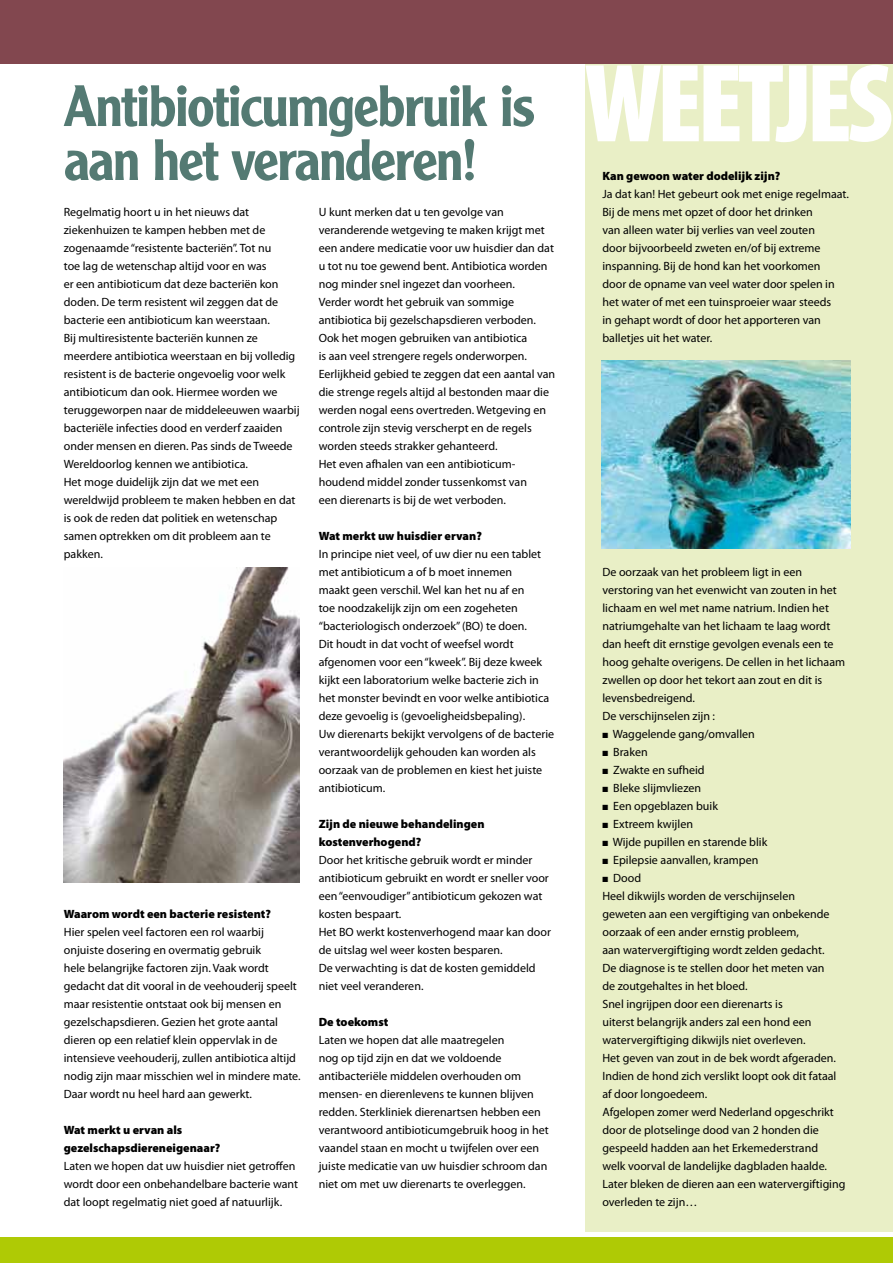
<style>
.page{position:relative;width:893px;height:1263px;background:#fff}
.page>*{position:absolute;margin:0;border:0;box-sizing:border-box;transform-origin:0 0}
.t1{font:900 condensed 112.5px "Myriad Pro";color:#fff}
.t2{font:500 57px/54px "Clearface Gothic LT Std";letter-spacing:-.03em;color:#547a73}
.t3{font:12px/18px "Myriad Pro";color:#000}
.t4{font:900 12px/18px "Myriad Pro";color:#000}
</style>
<div class="page">
<div style="left:585px;top:54px;width:308px;height:1177px;background:#e9efc6"></div>
<div style="left:0;top:0;width:893px;height:64px;background:#82474f"></div>
<div style="left:0;top:1237px;width:893px;height:26px;background:#afca05"></div>
<img style="left:64px;top:567px;width:236px;height:315px">
<img style="left:602px;top:360px;width:248px;height:189px">
<h2 class="t2" style="left:64px;top:78px;width:472px">Antibioticumgebruik is aan het veranderen!</h2>
<p class="t3" style="left:64px;top:203px;width:237px">Regelmatig hoort u in het nieuws dat ziekenhuizen te kampen hebben met de zogenaamde “resistente bacteriën”. Tot nu<br>toe lag de wetenschap altijd voor en was<br>er een antibioticum dat deze bacteriën kon doden. De term resistent wil zeggen dat de bacterie een antibioticum kan weerstaan.<br>Bij multiresistente bacteriën kunnen ze meerdere antibiotica weerstaan en bij volledig resistent is de bacterie ongevoelig voor welk antibioticum dan ook. Hiermee worden we teruggeworpen naar de middeleeuwen waarbij bacteriële infecties dood en verderf zaaiden onder mensen en dieren. Pas sinds de Tweede Wereldoorlog kennen we antibiotica.<br>Het moge duidelijk zijn dat we met een wereldwijd probleem te maken hebben en dat is ook de reden dat politiek en wetenschap samen optrekken om dit probleem aan te pakken.</p>
<p class="t3" style="left:319px;top:203px;width:238px">U kunt merken dat u ten gevolge van veranderende wetgeving te maken krijgt met een andere medicatie voor uw huisdier dan dat u tot nu toe gewend bent. Antibiotica worden nog minder snel ingezet dan voorheen.<br>Verder wordt het gebruik van sommige antibiotica bij gezelschapsdieren verboden.<br>Ook het mogen gebruiken van antibiotica<br>is aan veel strengere regels onderworpen.<br>Eerlijkheid gebied te zeggen dat een aantal van die strenge regels altijd al bestonden maar die werden nogal eens overtreden. Wetgeving en controle zijn stevig verscherpt en de regels worden steeds strakker gehanteerd.<br>Het even afhalen van een antibioticum&shy;houdend middel zonder tussenkomst van<br>een dierenarts is bij de wet verboden.</p>
<p class="t4" style="left:319px;top:527px;width:165px">Wat merkt uw huisdier ervan?</p>
<p class="t3" style="left:319px;top:545px;width:237px">In principe niet veel, of uw dier nu een tablet met antibioticum a of b moet innemen<br>maakt geen verschil. Wel kan het nu af en<br>toe noodzakelijk zijn om een zogeheten “bacteriologisch onderzoek” (BO) te doen.<br>Dit houdt in dat vocht of weefsel wordt afgenomen voor een “kweek”. Bij deze kweek kijkt een laboratorium welke bacterie zich in het monster bevindt en voor welke antibiotica deze gevoelig is (gevoeligheidsbepaling).<br>Uw dierenarts bekijkt vervolgens of de bacterie verantwoordelijk gehouden kan worden als oorzaak van de problemen en kiest het juiste antibioticum.</p>
<p class="t4" style="left:319px;top:815px;width:167px">Zijn de nieuwe behandelingen kostenverhogend?</p>
<p class="t3" style="left:319px;top:851px;width:234px">Door het kritische gebruik wordt er minder antibioticum gebruikt en wordt er sneller voor een “eenvoudiger” antibioticum gekozen wat kosten bespaart.<br>Het BO werkt kostenverhogend maar kan door de uitslag wel weer kosten besparen.<br>De verwachting is dat de kosten gemiddeld niet veel veranderen.</p>
<p class="t4" style="left:319px;top:1013px;width:71px">De toekomst</p>
<p class="t3" style="left:319px;top:1031px;width:231px">Laten we hopen dat alle maatregelen<br>nog op tijd zijn en dat we voldoende antibacteriële middelen overhouden om mensen- en dierenlevens te kunnen blijven redden. Sterkliniek dierenartsen hebben een verantwoord antibioticumgebruik hoog in het vaandel staan en mocht u twijfelen over een juiste medicatie van uw huisdier schroom dan niet om met uw dierenarts te overleggen.</p>
<p class="t4" style="left:64px;top:905px;width:209px">Waarom wordt een bacterie resistent?</p>
<p class="t3" style="left:64px;top:923px;width:238px">Hier spelen veel factoren een rol waarbij onjuiste dosering en overmatig gebruik<br>hele belangrijke factoren zijn. Vaak wordt gedacht dat dit vooral in de veehouderij speelt maar resistentie ontstaat ook bij mensen en gezelschapsdieren. Gezien het grote aantal dieren op een relatief klein oppervlak in de intensieve veehouderij, zullen antibiotica altijd nodig zijn maar misschien wel in mindere mate.<br>Daar wordt nu heel hard aan gewerkt.</p>
<p class="t4" style="left:64px;top:1121px;width:158px">Wat merkt u ervan als gezelschapsdiereneigenaar?</p>
<p class="t3" style="left:64px;top:1157px;width:236px">Laten we hopen dat uw huisdier niet getroffen wordt door een onbehandelbare bacterie want dat loopt regelmatig niet goed af natuurlijk.</p>
<h1 class="t1" style="left:584px;top:41px;width:310px">WEETJES</h1>
<p class="t4" style="left:602px;top:167px;width:180px">Kan gewoon water dodelijk zijn?</p>
<p class="t3" style="left:602px;top:185px;width:248px">Ja dat kan! Het gebeurt ook met enige regelmaat.<br>Bij de mens met opzet of door het drinken<br>van alleen water bij verlies van veel zouten<br>door bijvoorbeeld zweten en/of bij extreme inspanning. Bij de hond kan het voorkomen<br>door de opname van veel water door spelen in het water of met een tuinsproeier waar steeds<br>in gehapt wordt of door het apporteren van balletjes uit het water.</p>
<p class="t3" style="left:602px;top:563px;width:244px">De oorzaak van het probleem ligt in een verstoring van het evenwicht van zouten in het lichaam en wel met name natrium. Indien het natriumgehalte van het lichaam te laag wordt dan heeft dit ernstige gevolgen evenals een te hoog gehalte overigens. De cellen in het lichaam zwellen op door het tekort aan zout en dit is levensbedreigend.<br>De verschijnselen zijn :</p>
<p class="t3" style="left:602px;top:725px;width:154px">■ Waggelende gang/omvallen</p>
<p class="t3" style="left:602px;top:743px;width:47px">■ Braken</p>
<p class="t3" style="left:602px;top:761px;width:104px">■ Zwakte en sufheid</p>
<p class="t3" style="left:602px;top:779px;width:100px">■ Bleke slijmvliezen</p>
<p class="t3" style="left:602px;top:797px;width:117px">■ Een opgeblazen buik</p>
<p class="t3" style="left:602px;top:815px;width:92px">■ Extreem kwijlen</p>
<p class="t3" style="left:602px;top:833px;width:166px">■ Wijde pupillen en starende blik</p>
<p class="t3" style="left:602px;top:851px;width:158px">■ Epilepsie aanvallen, krampen</p>
<p class="t3" style="left:602px;top:869px;width:245px">■ Dood<br>Heel dikwijls worden de verschijnselen<br>geweten aan een vergiftiging van onbekende oorzaak of een ander ernstig probleem,<br>aan watervergiftiging wordt zelden gedacht.<br>De diagnose is te stellen door het meten van<br>de zoutgehaltes in het bloed.<br>Snel ingrijpen door een dierenarts is<br>uiterst belangrijk anders zal een hond een watervergiftiging dikwijls niet overleven.<br>Het geven van zout in de bek wordt afgeraden.<br>Indien de hond zich verslikt loopt ook dit fataal af door longoedeem.<br>Afgelopen zomer werd Nederland opgeschrikt door de plotselinge dood van 2 honden die gespeeld hadden aan het Erkemederstrand<br>welk voorval de landelijke dagbladen haalde.<br>Later bleken de dieren aan een watervergiftiging overleden te zijn…</p>
</div>
